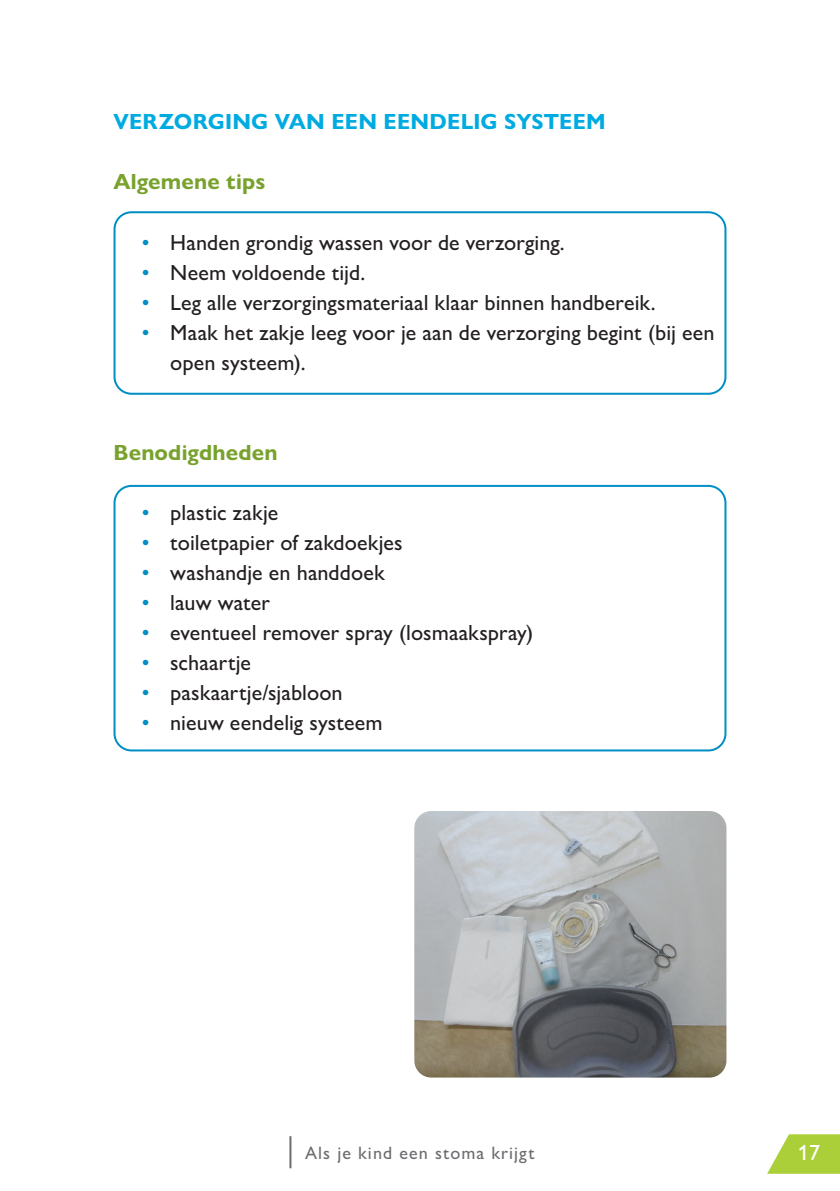
<style>
.page{position:relative;width:840px;height:1191px;background:#fff}
.page>*{position:absolute;margin:0;border:0;box-sizing:border-box;transform-origin:0 0}
.t1{font:500 22px/30px "Gill Sans Nova";letter-spacing:.005em;color:#231f20}
.t2{font:700 22px "Gill Sans Nova";letter-spacing:.01em;color:#00abe1}
.t3{font:700 22px "Gill Sans Nova";letter-spacing:.01em;color:#78a22d}
.t4{font:500 22px "Gill Sans Nova";color:#fff}
.t5{font:500 18px "Gill Sans Nova";letter-spacing:.06em;color:#6c6d70}
.s1{color:#008ec4}
</style>
<div class="page">
<svg style="left:767px;top:1134px;width:72px;height:39px"></svg>
<hr style="left:289px;top:1136px;width:2px;height:32px;background:#6c6d70">
<div style="left:113px;top:211px;width:613px;height:184px;border:2px solid #008ec4;border-radius:17px"></div>
<div style="left:113px;top:485px;width:613px;height:266px;border:2px solid #008ec4;border-radius:17px"></div>
<img style="left:414px;top:811px;width:312px;height:266px">
<p class="t2" style="left:113px;top:108px;width:493px">VERZORGING VAN EEN EENDELIG SYSTEEM</p>
<p class="t3" style="left:113px;top:168px;width:153px">Algemene tips</p>
<p class="t1" style="left:142px;top:227px;width:424px"><span class="s1">•</span> Handen grondig wassen voor de verzorging.</p>
<p class="t1" style="left:142px;top:257px;width:225px"><span class="s1">•</span> Neem voldoende tijd.</p>
<p class="t1" style="left:142px;top:287px;width:515px"><span class="s1">•</span> Leg alle verzorgingsmateriaal klaar binnen handbereik.</p>
<p class="t1" style="left:170px;top:317px;width:545px;text-indent:-28px"><span class="s1">•</span> Maak het zakje leeg voor je aan de verzorging begint (bij een open systeem).</p>
<p class="t3" style="left:113px;top:438px;width:165px">Benodigdheden</p>
<p class="t1" style="left:142px;top:497px;width:138px"><span class="s1">•</span> plastic zakje</p>
<p class="t1" style="left:142px;top:527px;width:262px"><span class="s1">•</span> toiletpapier of zakdoekjes</p>
<p class="t1" style="left:142px;top:557px;width:244px"><span class="s1">•</span> washandje en handdoek</p>
<p class="t1" style="left:142px;top:587px;width:130px"><span class="s1">•</span> lauw water</p>
<p class="t1" style="left:142px;top:617px;width:393px"><span class="s1">•</span> eventueel remover spray (losmaakspray)</p>
<p class="t1" style="left:142px;top:647px;width:111px"><span class="s1">•</span> schaartje</p>
<p class="t1" style="left:142px;top:677px;width:202px"><span class="s1">•</span> paskaartje/sjabloon</p>
<p class="t1" style="left:142px;top:707px;width:242px"><span class="s1">•</span> nieuw eendelig systeem</p>
<p class="t5" style="left:305px;top:1141px;width:231px">Als je kind een stoma krijgt</p>
<p class="t4" style="left:797px;top:1138px;width:23px">17</p>
</div>
